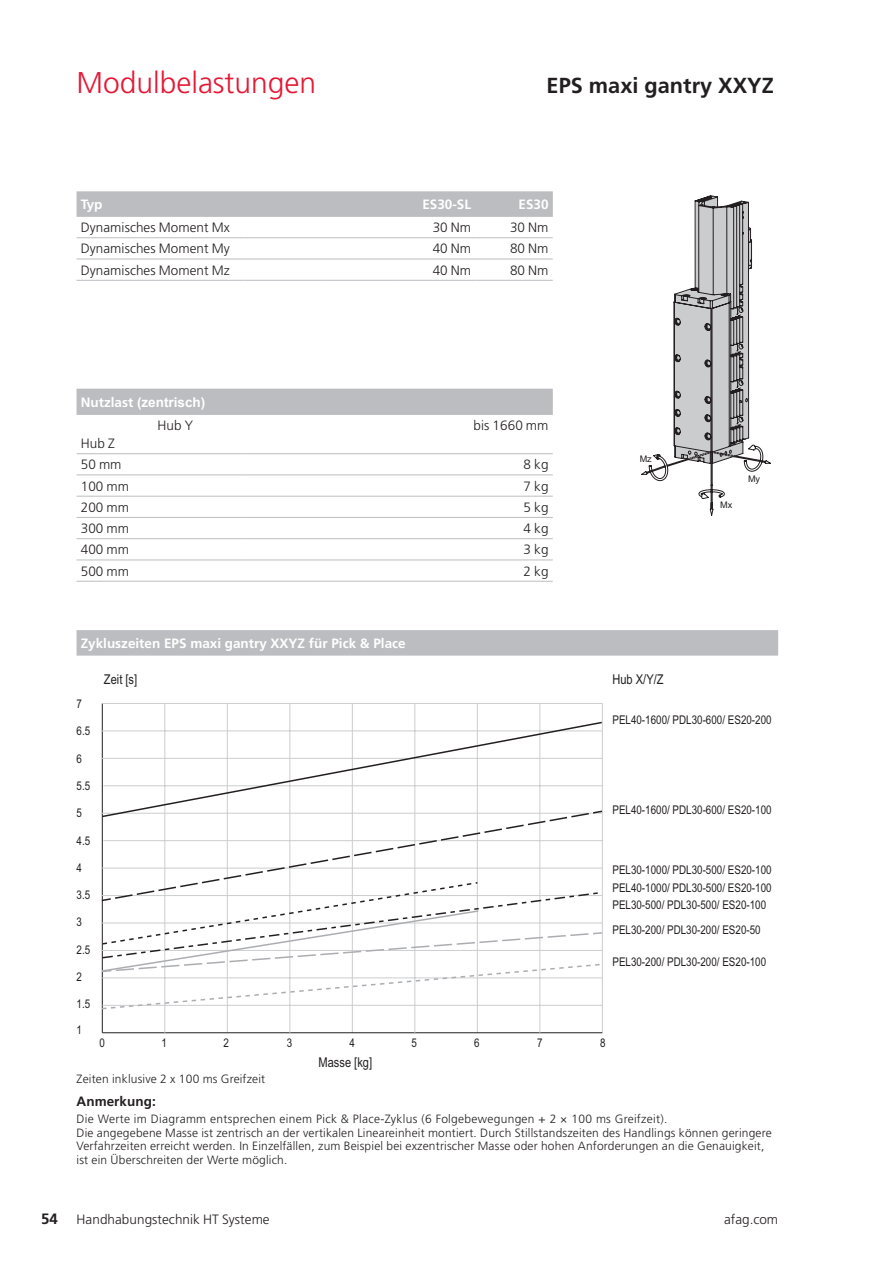
<style>
.page{position:relative;width:893px;height:1263px;background:#fff}
.page>*{position:absolute;margin:0;border:0;box-sizing:border-box;transform-origin:0 0}
.Überschrift_Seite_1{font:300 30px "Frutiger LT Pro";color:#e51836}
.Modulbezeichnung_bol{font:700 21.75px "Frutiger LT Pro";color:#231f20}
.Tabelle_Regular_9pt{font:300 13.5px "Frutiger LT Pro";letter-spacing:.005em;color:#231f20}
.Tabelle_bold_9pt_wei{font:700 13.5px "Frutiger LT Pro";color:#fff}
.t1{font:13.5px "Arial Narrow";color:#231f20}
.Tabelle_bold_9pt_wei-2{font:700 13.5px "Arial";color:#fff}
.Untertitel_Grundtext{font:700 13.5px "Frutiger LT Pro";letter-spacing:.005em;color:#231f20}
.Legende_klein_regula{font:300 12px/13.5px "Frutiger LT Pro";letter-spacing:.015em;color:#231f20}
.t2{font:12px/17.9px "Arial Narrow";color:#231f20}
._4_Tabelle_6_9_9{font:300 12px "Frutiger LT Pro";letter-spacing:.025em;color:#231f20}
.t3{font:9.15px "Arial";color:#231f20}
.s1{font-family:"Frutiger LT Pro"}
.s2{font-weight:700;font-size:15px}
</style>
<div class="page">
<svg style="left:641px;top:195px;width:130px;height:320px"></svg>
<div style="left:77px;top:630px;width:701px;height:26px;background:#bcbdc0"></div>
<div style="left:77px;top:191px;width:476px;height:26px;background:#bcbdc0"></div>
<hr style="left:243px;top:237px;width:78px;height:1px;background:#bcbdc0">
<hr style="left:321px;top:237px;width:77px;height:1px;background:#bcbdc0">
<hr style="left:398px;top:237px;width:77px;height:1px;background:#bcbdc0">
<hr style="left:475px;top:237px;width:78px;height:1px;background:#bcbdc0">
<hr style="left:243px;top:259px;width:78px;height:1px;background:#bcbdc0">
<hr style="left:321px;top:259px;width:77px;height:1px;background:#bcbdc0">
<hr style="left:398px;top:259px;width:77px;height:1px;background:#bcbdc0">
<hr style="left:475px;top:259px;width:78px;height:1px;background:#bcbdc0">
<hr style="left:77px;top:237px;width:166px;height:1px;background:#bcbdc0">
<hr style="left:243px;top:280px;width:78px;height:1px;background:#bcbdc0">
<hr style="left:321px;top:280px;width:77px;height:1px;background:#bcbdc0">
<hr style="left:398px;top:280px;width:77px;height:1px;background:#bcbdc0">
<hr style="left:475px;top:280px;width:78px;height:1px;background:#bcbdc0">
<hr style="left:77px;top:259px;width:166px;height:1px;background:#bcbdc0">
<hr style="left:77px;top:280px;width:166px;height:1px;background:#bcbdc0">
<div style="left:77px;top:389px;width:476px;height:26px;background:#bcbdc0"></div>
<hr style="left:77px;top:453px;width:165px;height:1px;background:#bcbdc0">
<hr style="left:242px;top:453px;width:311px;height:1px;background:#bcbdc0">
<hr style="left:242px;top:517px;width:311px;height:1px;background:#bcbdc0">
<hr style="left:77px;top:474px;width:165px;height:1px;background:#bcbdc0">
<hr style="left:242px;top:474px;width:311px;height:1px;background:#bcbdc0">
<hr style="left:77px;top:496px;width:165px;height:1px;background:#bcbdc0">
<hr style="left:242px;top:496px;width:311px;height:1px;background:#bcbdc0">
<hr style="left:77px;top:517px;width:165px;height:1px;background:#bcbdc0">
<hr style="left:77px;top:538px;width:165px;height:1px;background:#bcbdc0">
<hr style="left:242px;top:538px;width:311px;height:1px;background:#bcbdc0">
<hr style="left:77px;top:560px;width:165px;height:1px;background:#bcbdc0">
<hr style="left:242px;top:560px;width:311px;height:1px;background:#bcbdc0">
<hr style="left:77px;top:581px;width:165px;height:1px;background:#bcbdc0">
<hr style="left:242px;top:581px;width:311px;height:1px;background:#bcbdc0">
<hr style="left:102px;top:703px;width:1px;height:330px;background:#231f20">
<hr style="left:477px;top:703px;width:1px;height:330px;background:#cccdcf">
<hr style="left:602px;top:703px;width:1px;height:330px;background:#cccdcf">
<hr style="left:352px;top:703px;width:1px;height:330px;background:#cccdcf">
<hr style="left:227px;top:703px;width:1px;height:330px;background:#cccdcf">
<hr style="left:102px;top:1032px;width:500px;height:1px;background:#231f20">
<hr style="left:539px;top:703px;width:1px;height:330px;background:#cccdcf">
<hr style="left:414px;top:703px;width:1px;height:330px;background:#cccdcf">
<hr style="left:289px;top:703px;width:1px;height:330px;background:#cccdcf">
<hr style="left:164px;top:703px;width:1px;height:330px;background:#cccdcf">
<hr style="left:102px;top:703px;width:500px;height:1px;background:#cccdcf">
<svg style="left:101px;top:721px;width:501px;height:88px"></svg>
<svg style="left:101px;top:809px;width:503px;height:201px"></svg>
<p class="Überschrift_Seite_1" style="left:77px;top:65px;width:241px">Modulbelastungen</p>
<p class="Modulbezeichnung_bol" style="left:547px;top:72px;width:229px">EPS maxi gantry XXYZ</p>
<p class="Tabelle_bold_9pt_wei" style="left:81px;top:196px;width:23px">Typ</p>
<p class="Tabelle_bold_9pt_wei" style="left:422px;top:196px;width:50px">ES30-SL</p>
<p class="Tabelle_bold_9pt_wei" style="left:518px;top:196px;width:32px">ES30</p>
<p class="Tabelle_Regular_9pt" style="left:81px;top:220px;width:151px">Dynamisches Moment Mx</p>
<p class="Tabelle_Regular_9pt" style="left:433px;top:220px;width:40px">30 Nm</p>
<p class="Tabelle_Regular_9pt" style="left:510px;top:220px;width:40px">30 Nm</p>
<p class="Tabelle_Regular_9pt" style="left:81px;top:241px;width:151px">Dynamisches Moment My</p>
<p class="Tabelle_Regular_9pt" style="left:433px;top:241px;width:40px">40 Nm</p>
<p class="Tabelle_Regular_9pt" style="left:510px;top:241px;width:40px">80 Nm</p>
<p class="Tabelle_Regular_9pt" style="left:81px;top:262px;width:151px">Dynamisches Moment Mz</p>
<p class="Tabelle_Regular_9pt" style="left:433px;top:262px;width:40px">40 Nm</p>
<p class="Tabelle_Regular_9pt" style="left:510px;top:262px;width:40px">80 Nm</p>
<p class="Tabelle_bold_9pt_wei-2" style="left:81px;top:393px;width:126px"><span class="s1">Nutzlast</span> (zentrisch)</p>
<p class="Tabelle_Regular_9pt" style="left:157px;top:418px;width:37px">Hub Y</p>
<p class="Tabelle_Regular_9pt" style="left:81px;top:436px;width:36px">Hub Z</p>
<p class="Tabelle_Regular_9pt" style="left:474px;top:418px;width:76px">bis 1660 mm</p>
<p class="Tabelle_Regular_9pt" style="left:81px;top:457px;width:42px">50 mm</p>
<p class="Tabelle_Regular_9pt" style="left:524px;top:457px;width:26px">8 kg</p>
<p class="Tabelle_Regular_9pt" style="left:81px;top:478px;width:50px">100 mm</p>
<p class="Tabelle_Regular_9pt" style="left:524px;top:478px;width:26px">7 kg</p>
<p class="Tabelle_Regular_9pt" style="left:81px;top:499px;width:50px">200 mm</p>
<p class="Tabelle_Regular_9pt" style="left:524px;top:499px;width:26px">5 kg</p>
<p class="Tabelle_Regular_9pt" style="left:81px;top:521px;width:50px">300 mm</p>
<p class="Tabelle_Regular_9pt" style="left:524px;top:521px;width:26px">4 kg</p>
<p class="Tabelle_Regular_9pt" style="left:81px;top:542px;width:50px">400 mm</p>
<p class="Tabelle_Regular_9pt" style="left:524px;top:542px;width:26px">3 kg</p>
<p class="Tabelle_Regular_9pt" style="left:81px;top:563px;width:50px">500 mm</p>
<p class="Tabelle_Regular_9pt" style="left:524px;top:563px;width:26px">2 kg</p>
<p class="t3" style="left:640px;top:452px;width:14px">Mz</p>
<p class="t3" style="left:720px;top:498px;width:14px">Mx</p>
<p class="t3" style="left:748px;top:473px;width:14px">My</p>
<p class="Tabelle_bold_9pt_wei" style="left:81px;top:635px;width:326px">Zykluszeiten EPS maxi gantry XXYZ für Pick &amp; Place</p>
<p class="t2" style="left:77px;top:694px;width:7px">7</p>
<p class="t2" style="left:77px;top:722px;width:15px">6.5</p>
<p class="t2" style="left:77px;top:749px;width:7px">6</p>
<p class="t2" style="left:77px;top:776px;width:15px">5.5</p>
<p class="t2" style="left:77px;top:804px;width:7px">5</p>
<p class="t2" style="left:77px;top:831px;width:15px">4.5</p>
<p class="t2" style="left:77px;top:858px;width:7px">4</p>
<p class="t2" style="left:77px;top:885px;width:15px">3.5</p>
<p class="t2" style="left:77px;top:913px;width:7px">3</p>
<p class="t2" style="left:77px;top:940px;width:15px">2.5</p>
<p class="t2" style="left:77px;top:967px;width:7px">2</p>
<p class="t2" style="left:77px;top:991px;width:15px;line-height:25.8px">1.5<br>1</p>
<p class="t1" style="left:104px;top:670px;width:35px">Zeit [s]</p>
<p class="t2" style="left:100px;top:1034px;width:7px">0</p>
<p class="t2" style="left:161px;top:1034px;width:7px">1</p>
<p class="t2" style="left:224px;top:1034px;width:7px">2</p>
<p class="t2" style="left:287px;top:1034px;width:7px">3</p>
<p class="t2" style="left:600px;top:1034px;width:7px">8</p>
<p class="t2" style="left:349px;top:1034px;width:7px">4</p>
<p class="t2" style="left:411px;top:1034px;width:7px">5</p>
<p class="t2" style="left:474px;top:1034px;width:7px">6</p>
<p class="t2" style="left:537px;top:1034px;width:7px">7</p>
<p class="t1" style="left:319px;top:1052px;width:55px">Masse [kg]</p>
<p class="Legende_klein_regula" style="left:77px;top:1072px;width:190px">Zeiten inklusive 2 x 100 ms Greifzeit</p>
<p class="t1" style="left:612px;top:670px;width:53px">Hub X/Y/Z</p>
<p class="t2" style="left:612px;top:710px;width:161px">PEL40-1600/ PDL30-600/ ES20-200</p>
<p class="t2" style="left:612px;top:800px;width:161px">PEL40-1600/ PDL30-600/ ES20-100</p>
<p class="t2" style="left:612px;top:861px;width:161px">PEL30-1000/ PDL30-500/ ES20-100<br>PEL40-1000/ PDL30-500/ ES20-100</p>
<p class="t2" style="left:612px;top:892px;width:155px;line-height:25px">PEL30-500/ PDL30-500/ ES20-100<br>PEL30-200/ PDL30-200/ ES20-50</p>
<p class="t2" style="left:612px;top:952px;width:155px">PEL30-200/ PDL30-200/ ES20-100</p>
<p class="Untertitel_Grundtext" style="left:77px;top:1093px;width:81px">Anmerkung:</p>
<p class="_4_Tabelle_6_9_9" style="left:77px;top:1112px;width:592px">Die Werte im Diagramm entsprechen einem Pick &amp; Place-Zyklus (6 Folgebewegungen + 2 × 100 ms Greifzeit).</p>
<p class="Legende_klein_regula" style="left:77px;top:1126px;width:697px">Die angegebene Masse ist zentrisch an der vertikalen Lineareinheit montiert. Durch Stillstandszeiten des Handlings können geringere<br>Verfahrzeiten erreicht werden. In Einzelfällen, zum Beispiel bei exzentrischer Masse oder hohen Anforderungen an die Genauigkeit, ist ein Überschreiten der Werte möglich.</p>
<p class="Tabelle_Regular_9pt" style="left:41px;top:1211px;width:230px"><span class="s2">54</span> Handhabungstechnik HT Systeme</p>
<p class="Tabelle_Regular_9pt" style="left:724px;top:1211px;width:55px">afag.com</p>
</div>
